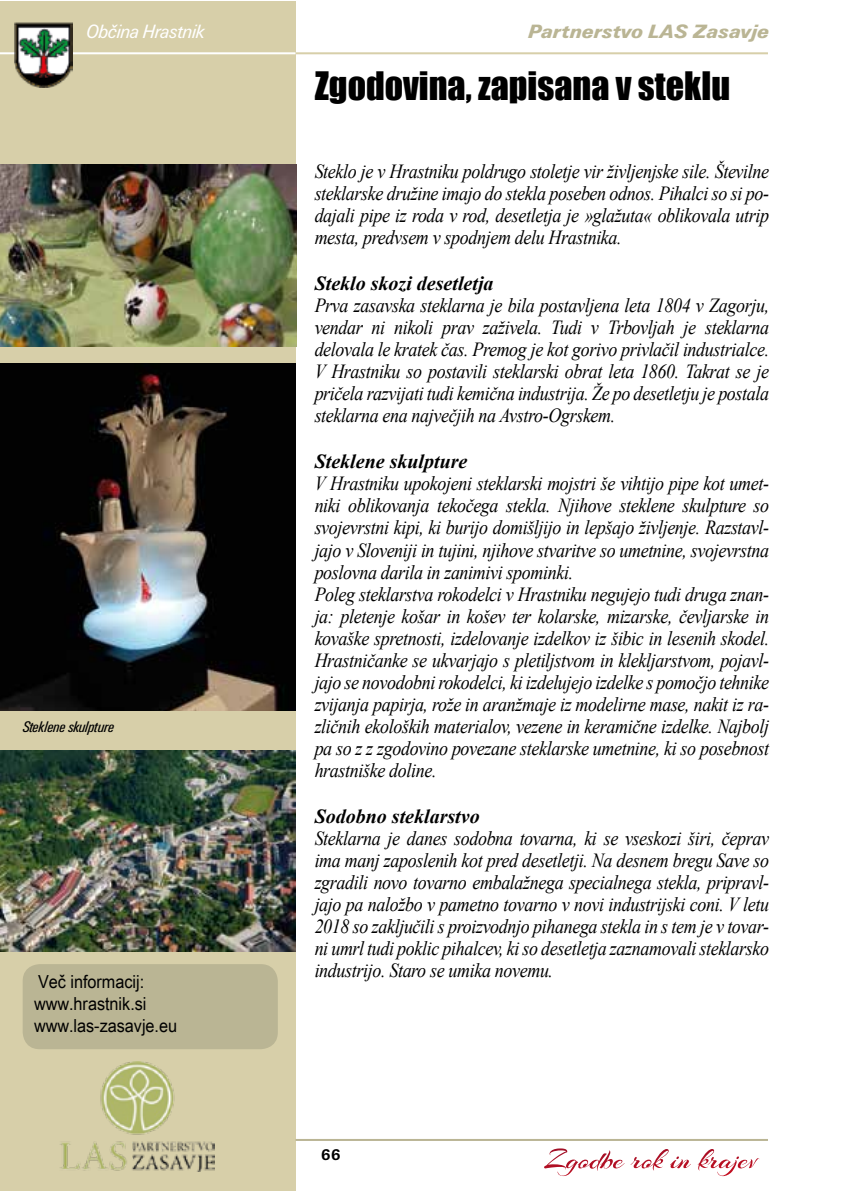
<style>
.page{position:relative;width:842px;height:1191px;background:#fff}
.page>*{position:absolute;margin:0;border:0;box-sizing:border-box;transform-origin:0 0}
.t1{font:36px "Impact";color:#000}
.t2{font:italic 20px/22px "Times New Roman";letter-spacing:-.02em;color:#000;text-align:justify;scale:.9 1}
.t3{font:italic 700 20px "Times New Roman";color:#000}
.t4{font:20px "Unitus TEE Blac Ital";color:#bab594}
.t5{font:italic 20px "Unitus TEE";letter-spacing:-.02em;color:#fff;scale:.9 1}
.t6{font:18px/21.6px "Arial Unicode MS";color:#000;scale:.9 1}
.t7{font:italic condensed 16px "Unitus TEE";color:#000}
.t8{font:700 16px "Unitus TEE";color:#000}
</style>
<div class="page">
<div style="left:0;top:1px;width:295px;height:1190px;background:#d7cfa9"></div>
<hr style="left:0;top:52px;width:768px;height:2px;background:#d7cfa9">
<svg style="left:544px;top:1148px;width:170px;height:22px"></svg>
<hr style="left:295px;top:1139px;width:473px;height:2px;background:#bab594">
<hr style="left:0;top:52px;width:295px;height:2px;background:#fff">
<div style="left:23px;top:964px;width:255px;height:85px;background:#bab594;border-radius:17px"></div>
<img style="left:60px;top:1061px;width:155px;height:111px">
<img style="left:15px;top:23px;width:57px;height:64px">
<img style="left:0;top:164px;width:297px;height:182px">
<img style="left:0;top:750px;width:295px;height:202px">
<img style="left:0;top:364px;width:295px;height:346px">
<p class="t5" style="left:86px;top:20px;width:133px">Občina Hrastnik</p>
<p class="t7" style="left:23px;top:717px;width:93px">Steklene skulpture</p>
<p class="t6" style="left:34px;top:970px;width:161px">Več informacij: www.hrastnik.si www.las-zasavje.eu</p>
<p class="t4" style="left:528px;top:20px;width:242px">Partnerstvo LAS Zasavje</p>
<h1 class="t1" style="left:315px;top:58px;width:417px">Zgodovina, zapisana v steklu</h1>
<p class="t2" style="left:315px;top:160px;width:506px">Steklo je v Hrastniku poldrugo stoletje vir življenjske sile. Številne steklarske družine imajo do stekla poseben odnos. Pihalci so si po&shy;dajali pipe iz roda v rod, desetletja je »glažuta« oblikovala utrip mesta, predvsem v spodnjem delu Hrastnika.</p>
<p class="t3" style="left:315px;top:270px;width:180px">Steklo skozi desetletja</p>
<p class="t2" style="left:315px;top:294px;width:506px">Prva zasavska steklarna je bila postavljena leta 1804 v Zagorju, vendar ni nikoli prav zaživela. Tudi v Trbovljah je steklarna delovala le kratek čas. Premog je kot gorivo privlačil industrialce.<br>V Hrastniku so postavili steklarski obrat leta 1860. Takrat se je pričela razvijati tudi kemična industrija. Že po desetletju je postala steklarna ena največjih na Avstro-Ogrskem.</p>
<p class="t3" style="left:315px;top:448px;width:154px">Steklene skulpture</p>
<p class="t2" style="left:315px;top:472px;width:506px;text-align:left">V Hrastniku upokojeni steklarski mojstri še vihtijo pipe kot umet&shy;niki oblikovanja tekočega stekla. Njihove steklene skulpture so svojevrstni kipi, ki burijo domišljijo in lepšajo življenje. Razstavl&shy;jajo v Sloveniji in tujini, njihove stvaritve so umetnine, svojevrstna poslovna darila in zanimivi spominki.<br>Poleg steklarstva rokodelci v Hrastniku negujejo tudi druga znan&shy;ja: pletenje košar in košev ter kolarske, mizarske, čevljarske in kovaške spretnosti, izdelovanje izdelkov iz šibic in lesenih skodel.<br>Hrastničanke se ukvarjajo s pletiljstvom in klekljarstvom, pojavl&shy;jajo se novodobni rokodelci, ki izdelujejo izdelke s pomočjo tehnike zvijanja papirja, rože in aranžmaje iz modelirne mase, nakit iz ra&shy;zličnih ekoloških materialov, vezene in keramične izdelke. Najbolj pa so z z zgodovino povezane steklarske umetnine, ki so posebnost hrastniške doline.</p>
<p class="t3" style="left:315px;top:802px;width:167px">Sodobno steklarstvo</p>
<p class="t2" style="left:315px;top:826px;width:506px">Steklarna je danes sodobna tovarna, ki se vseskozi širi, čeprav ima manj zaposlenih kot pred desetletji. Na desnem bregu Save so zgradili novo tovarno embalažnega specialnega stekla, pripravl&shy;jajo pa naložbo v pametno tovarno v novi industrijski coni. V letu 2018 so zaključili s proizvodnjo pihanega stekla in s tem je v tovar&shy;ni umrl tudi poklic pihalcev, ki so desetletja zaznamovali steklarsko industrijo. Staro se umika novemu.</p>
<p class="t8" style="left:321px;top:1146px;width:21px">66</p>
</div>
